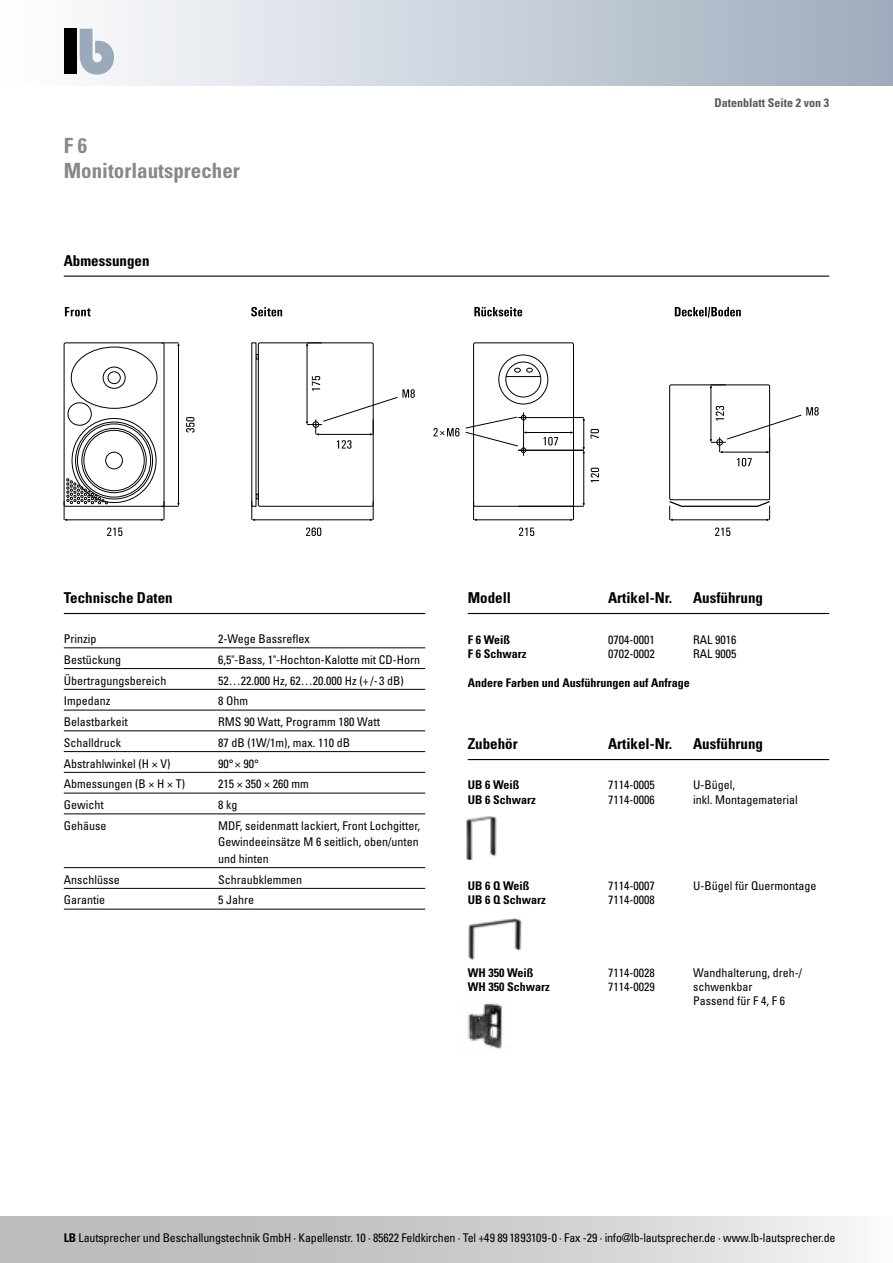
<style>
.page{position:relative;width:893px;height:1263px;background:#fff}
.page>*{position:absolute;margin:0;border:0;box-sizing:border-box;transform-origin:0 0}
.t1{font:700 condensed 21px/25.2px "Univers";color:#87888a}
.t2{font:700 condensed 15px "Univers";color:#000}
.t3{font:condensed 12px/16.5px "Univers";color:#000;text-align:justify}
.t4{font:700 condensed 12px "Univers";color:#000}
.t5{font:700 condensed 12px "Univers";color:#58585a}
.s1{font-weight:700}
</style>
<div class="page">
<div style="left:0;top:0;width:893px;height:85px;background:linear-gradient(to right,#fff,#9eacbd)"></div>
<div style="left:64px;top:29px;width:13px;height:45px;background:#000"></div>
<svg style="left:80px;top:29px;width:34px;height:46px"></svg>
<div style="left:0;top:1216px;width:893px;height:47px;background:linear-gradient(to right,#afb1b3,#edeeee)"></div>
<hr style="left:64px;top:647px;width:361px;height:1px;background:#000">
<hr style="left:64px;top:668px;width:361px;height:1px;background:#000">
<hr style="left:64px;top:689px;width:361px;height:1px;background:#000">
<hr style="left:64px;top:710px;width:361px;height:1px;background:#000">
<hr style="left:64px;top:730px;width:361px;height:1px;background:#000">
<hr style="left:64px;top:751px;width:361px;height:1px;background:#000">
<hr style="left:64px;top:772px;width:361px;height:1px;background:#000">
<hr style="left:64px;top:793px;width:361px;height:1px;background:#000">
<hr style="left:64px;top:813px;width:361px;height:1px;background:#000">
<hr style="left:64px;top:867px;width:361px;height:1px;background:#000">
<hr style="left:64px;top:888px;width:361px;height:1px;background:#000">
<hr style="left:64px;top:909px;width:361px;height:1px;background:#000">
<hr style="left:64px;top:613px;width:361px;height:1px;background:#000">
<hr style="left:64px;top:276px;width:765px;height:1px;background:#000">
<svg style="left:519px;top:527px;width:15px;height:9px"></svg>
<div style="left:251px;top:342px;width:5px;height:165px;background:#4d4d4d"></div>
<svg style="left:107px;top:527px;width:15px;height:9px"></svg>
<svg style="left:186px;top:417px;width:9px;height:16px"></svg>
<svg style="left:63px;top:342px;width:117px;height:179px"></svg>
<svg style="left:306px;top:527px;width:15px;height:9px"></svg>
<svg style="left:252px;top:342px;width:163px;height:179px"></svg>
<div style="left:473px;top:343px;width:101px;height:164px;border:1px solid #000;border-radius:2px"></div>
<svg style="left:499px;top:355px;width:49px;height:49px"></svg>
<svg style="left:506px;top:362px;width:35px;height:35px"></svg>
<div style="left:505px;top:362px;width:36px;height:35px;border:1px solid #000;border-radius:50%"></div>
<svg style="left:590px;top:429px;width:9px;height:10px"></svg>
<hr style="left:583px;top:419px;width:1px;height:30px;background:#000">
<hr style="left:518px;top:417px;width:66px;height:1px;background:#000">
<svg style="left:433px;top:428px;width:26px;height:8px"></svg>
<svg style="left:591px;top:468px;width:8px;height:14px"></svg>
<hr style="left:518px;top:506px;width:66px;height:1px;background:#000">
<hr style="left:583px;top:452px;width:1px;height:53px;background:#000">
<hr style="left:518px;top:450px;width:66px;height:1px;background:#000">
<hr style="left:523px;top:412px;width:1px;height:44px;background:#000">
<hr style="left:525px;top:432px;width:47px;height:1px;background:#000">
<svg style="left:465px;top:368px;width:93px;height:85px"></svg>
<hr style="left:475px;top:520px;width:97px;height:1px;background:#000">
<svg style="left:570px;top:501px;width:4px;height:20px"></svg>
<svg style="left:473px;top:501px;width:4px;height:20px"></svg>
<div style="left:669px;top:385px;width:101px;height:115px;border:1px solid #000"></div>
<svg style="left:715px;top:527px;width:15px;height:9px"></svg>
<svg style="left:669px;top:500px;width:102px;height:21px"></svg>
<hr style="left:711px;top:386px;width:1px;height:55px;background:#000">
<svg style="left:710px;top:385px;width:16px;height:3px"></svg>
<svg style="left:710px;top:406px;width:109px;height:60px"></svg>
<svg style="left:474px;top:307px;width:48px;height:9px"></svg>
<svg style="left:251px;top:307px;width:31px;height:9px"></svg>
<svg style="left:65px;top:307px;width:26px;height:9px"></svg>
<svg style="left:675px;top:307px;width:66px;height:10px"></svg>
<hr style="left:468px;top:613px;width:361px;height:1px;background:#000">
<hr style="left:468px;top:759px;width:361px;height:1px;background:#000">
<img style="left:466px;top:816px;width:31px;height:44px">
<img style="left:468px;top:918px;width:54px;height:43px">
<img style="left:467px;top:1003px;width:36px;height:47px">
<h1 class="t1" style="left:64px;top:133px;width:178px">F 6<br>Monitorlautsprecher</h1>
<p class="t2" style="left:64px;top:251px;width:87px">Abmessungen</p>
<p class="t5" style="left:714px;top:96px;width:116px">Datenblatt Seite 2 von 3</p>
<p class="t2" style="left:64px;top:588px;width:110px">Technische Daten</p>
<p class="t3" style="left:64px;top:630px;width:34px">Prinzip</p>
<p class="t3" style="left:218px;top:630px;width:93px">2-Wege Bassreflex</p>
<p class="t3" style="left:64px;top:651px;width:59px">Bestückung</p>
<p class="t3" style="left:218px;top:651px;width:203px">6,5"-Bass, 1"-Hochton-Kalotte mit CD-Horn</p>
<p class="t3" style="left:64px;top:672px;width:104px">Übertragungsbereich</p>
<p class="t3" style="left:218px;top:672px;width:187px">52…22.000 Hz, 62…20.000 Hz (+/- 3 dB)</p>
<p class="t3" style="left:64px;top:693px;width:48px">Impedanz</p>
<p class="t3" style="left:218px;top:693px;width:31px">8 Ohm</p>
<p class="t3" style="left:64px;top:713px;width:65px">Belastbarkeit</p>
<p class="t3" style="left:218px;top:713px;width:163px">RMS 90 Watt, Programm 180 Watt</p>
<p class="t3" style="left:64px;top:734px;width:59px">Schalldruck</p>
<p class="t3" style="left:218px;top:734px;width:133px">87 dB (1W/1m), max. 110 dB</p>
<p class="t3" style="left:64px;top:755px;width:108px">Abstrahlwinkel (H × V)</p>
<p class="t3" style="left:218px;top:755px;width:42px">90° × 90°</p>
<p class="t3" style="left:64px;top:776px;width:123px">Abmessungen (B × H × T)</p>
<p class="t3" style="left:218px;top:776px;width:92px">215 × 350 × 260 mm</p>
<p class="t3" style="left:64px;top:796px;width:41px">Gewicht</p>
<p class="t3" style="left:218px;top:796px;width:21px">8 kg</p>
<p class="t3" style="left:64px;top:817px;width:44px">Gehäuse</p>
<p class="t3" style="left:218px;top:817px;width:203px">MDF, seidenmatt lackiert, Front Lochgitter, Gewindeeinsätze M 6 seitlich, oben/unten und hinten</p>
<p class="t3" style="left:64px;top:871px;width:57px">Anschlüsse</p>
<p class="t3" style="left:218px;top:871px;width:85px">Schraubklemmen</p>
<p class="t3" style="left:64px;top:892px;width:43px">Garantie</p>
<p class="t3" style="left:218px;top:892px;width:37px">5 Jahre</p>
<p class="t2" style="left:468px;top:588px;width:45px">Modell</p>
<p class="t2" style="left:608px;top:588px;width:65px">Artikel-Nr.</p>
<p class="t2" style="left:693px;top:588px;width:71px">Ausführung</p>
<p class="t4" style="left:468px;top:632px;width:44px">F 6 Weiß</p>
<p class="t3" style="left:608px;top:631px;width:48px">0704-0001</p>
<p class="t3" style="left:693px;top:631px;width:45px">RAL 9016</p>
<p class="t4" style="left:468px;top:646px;width:60px">F 6 Schwarz</p>
<p class="t3" style="left:608px;top:645px;width:48px">0702-0002</p>
<p class="t3" style="left:693px;top:645px;width:45px">RAL 9005</p>
<p class="t4" style="left:468px;top:675px;width:223px">Andere Farben und Ausführungen auf Anfrage</p>
<p class="t2" style="left:468px;top:734px;width:51px">Zubehör</p>
<p class="t2" style="left:608px;top:734px;width:65px">Artikel-Nr.</p>
<p class="t2" style="left:693px;top:734px;width:71px">Ausführung</p>
<p class="t4" style="left:468px;top:778px;width:53px">UB 6 Weiß</p>
<p class="t3" style="left:608px;top:776px;width:48px">7114-0005</p>
<p class="t3" style="left:693px;top:776px;width:43px">U-Bügel,</p>
<p class="t4" style="left:468px;top:792px;width:69px">UB 6 Schwarz</p>
<p class="t3" style="left:608px;top:791px;width:48px">7114-0006</p>
<p class="t3" style="left:693px;top:791px;width:106px">inkl. Montagematerial</p>
<p class="t4" style="left:468px;top:878px;width:63px">UB 6 Q Weiß</p>
<p class="t3" style="left:608px;top:877px;width:48px">7114-0007</p>
<p class="t3" style="left:693px;top:877px;width:125px">U-Bügel für Quermontage</p>
<p class="t4" style="left:468px;top:893px;width:79px">UB 6 Q Schwarz</p>
<p class="t3" style="left:608px;top:892px;width:48px">7114-0008</p>
<p class="t4" style="left:468px;top:965px;width:67px">WH 350 Weiß</p>
<p class="t3" style="left:608px;top:964px;width:48px">7114-0028</p>
<p class="t3" style="left:693px;top:964px;width:110px">Wandhalterung, dreh-/</p>
<p class="t4" style="left:468px;top:979px;width:83px">WH 350 Schwarz</p>
<p class="t3" style="left:608px;top:978px;width:48px">7114-0029</p>
<p class="t3" style="left:693px;top:979px;width:93px;line-height:14.4px">schwenkbar<br>Passend für F 4, F 6</p>
<p class="t4" style="left:64px;top:1230px;width:137px">lb Lautsprecher und Beschal</p>
<p class="t4" style="left:300px;top:1230px;width:308px">Steinerstr. 15 K · 81369 München · Tel +49 89 1893109-0 · Fax -29 · i</p>
<p class="t4" style="left:734px;top:1230px;width:109px">ww.lb-lautsprecher.de</p>
<p class="t3" style="left:64px;top:1229px;width:773px"><span class="s1">LB</span> Lautsprecher und Beschallungstechnik GmbH · Kapellenstr. 10 · 85622 Feldkirchen · Tel +49 89 1893109-0 · Fax -29 · info@lb-lautsprecher.de · www.lb-lautsprecher.de</p>
</div>
